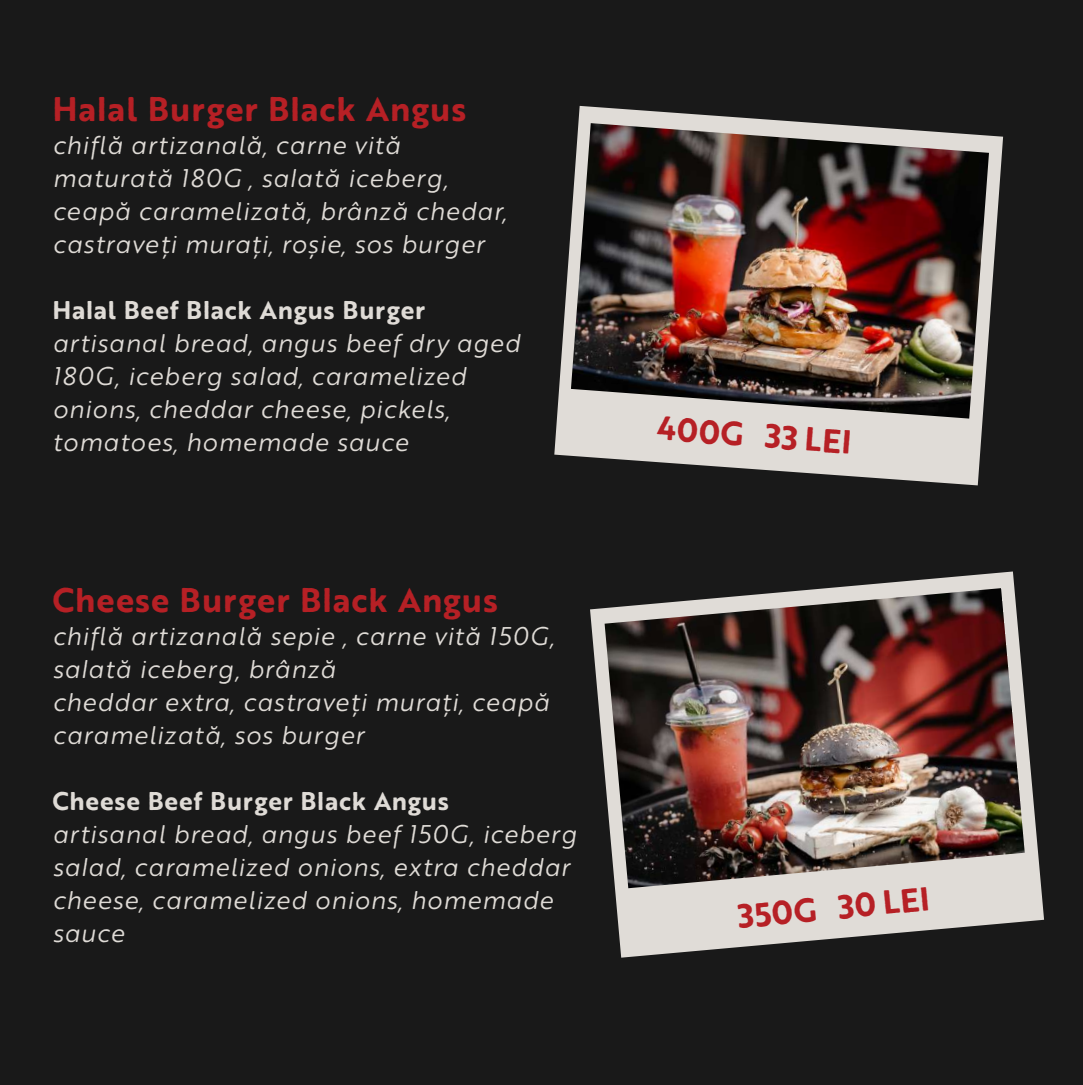
<style>
.page{position:relative;width:1083px;height:1085px;background:#fff}
.page>*{position:absolute;margin:0;border:0;box-sizing:border-box;transform-origin:0 0}
.t1{font:700 33.3px "Brother 1816 Printed";letter-spacing:.025em;color:#b62025}
.t2{font:700 32.4px "Brother 1816 Printed";color:#b62025}
.t3{font:italic 25.05px/33px "Brother 1816 Printed";letter-spacing:.025em;color:#dfdbd6}
.t4{font:700 25.05px "Brother 1816 Printed";letter-spacing:.025em;color:#dfdbd6}
</style>
<div class="page">
<div style="left:0;top:0;width:1083px;height:1084px;background:#191919"></div>
<svg style="left:554px;top:106px;width:449px;height:379px;fill:#e0dcd7"></svg>
<img style="left:571px;top:123px;width:418px;height:295px">
<svg style="left:590px;top:571px;width:454px;height:386px;fill:#e0dcd7"></svg>
<img style="left:605px;top:588px;width:420px;height:300px">
<h1 class="t1" style="left:52px;top:84px;width:415px">Halal Burger Black Angus</h1>
<p class="t3" style="left:52px;top:127px;width:456px">chiflă artizanală, carne vită maturată 180G , salată iceberg, ceapă caramelizată, brânză chedar, castraveți murați, roșie, sos burger</p>
<p class="t4" style="left:52px;top:291px;width:374px">Halal Beef Black Angus Burger</p>
<p class="t3" style="left:52px;top:325px;width:470px">artisanal bread, angus beef dry aged<br>180G, iceberg salad, caramelized onions, cheddar cheese, pickels, tomatoes, homemade sauce</p>
<h1 class="t1" style="left:52px;top:575px;width:447px">Cheese Burger Black Angus</h1>
<p class="t3" style="left:52px;top:618px;width:504px">chiflă artizanală sepie , carne vită 150G, salată iceberg, brânză<br>cheddar extra, castraveți murați, ceapă caramelizată, sos burger</p>
<p class="t4" style="left:52px;top:782px;width:398px">Cheese Beef Burger Black Angus</p>
<p class="t3" style="left:52px;top:816px;width:526px">artisanal bread, angus beef 150G, iceberg salad, caramelized onions, extra cheddar cheese, caramelized onions, homemade sauce</p>
<p class="t2" style="left:659px;top:403px;width:197px;rotate:4deg">400G 33 LEI</p>
<p class="t2" style="left:735px;top:893px;width:194px;rotate:-6deg">350G 30 LEI</p>
</div>
